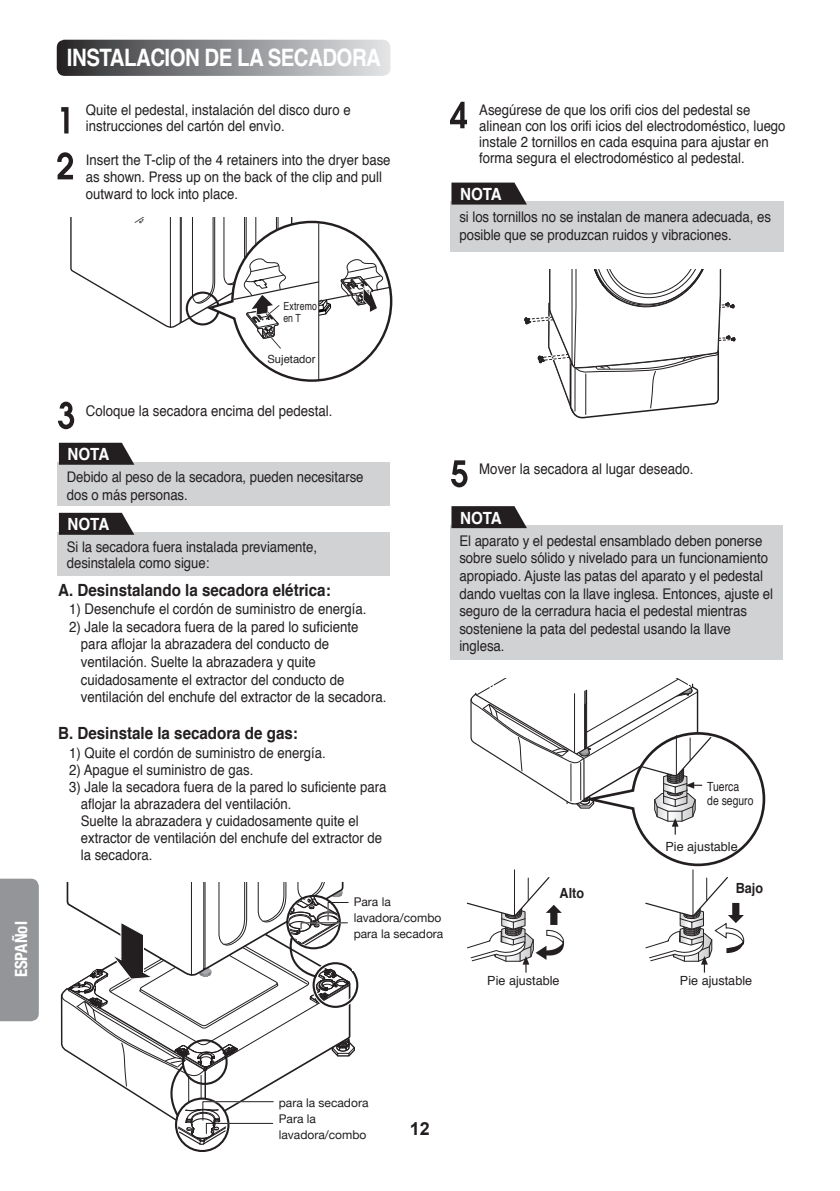
<style>
.page{position:relative;width:840px;height:1191px;background:#fff}
.page>*{position:absolute;margin:0;border:0;box-sizing:border-box;transform-origin:0 0}
.t1{font:600 35.8px/43px "ITC Avant Garde Std";color:#231f20;text-align:justify;scale:.9 1}
.t2{font:700 24px "Helvetica";letter-spacing:-.025em;color:#fff;scale:.85 1}
.t3{font:700 18px "Arial";color:#231f20}
.t4{font:700 16.8px "Helvetica";color:#231f20;scale:.9 1}
.t5{font:700 16.8px "Helvetica";color:#fff;scale:.9 1}
.t6{font:700 condensed 16.8px "Helvetica Neue";color:#fff}
.t7{font:14.6px/17.6px "Helvetica";color:#231f20;scale:.9 1}
.t8{font:700 14px "Helvetica";color:#231f20;scale:.9 1}
.t9{font:12.6px "Helvetica";color:#231f20}
.t10{font:12.6px/14px "Helvetica";color:#231f20;scale:.83 1}
.t11{font:12px/16px "Helvetica Neue";color:#231f20}
.t12{font:11.2px/11.2px "Helvetica";letter-spacing:.02em;color:#231f20;scale:.78 1}
.t13{font:11.2px "Helvetica";color:#231f20}
</style>
<div class="page">
<div style="left:0;top:878px;width:39px;height:143px;background:#939598"></div>
<div style="left:312px;top:962px;width:46px;height:46px;border:2px solid #231f20;border-radius:50%"></div>
<svg style="left:176px;top:1098px;width:52px;height:53px"></svg>
<svg style="left:60px;top:882px;width:295px;height:263px"></svg>
<div style="left:352px;top:894px;width:98px;height:76px;background:#fff"></div>
<div style="left:277px;top:1095px;width:111px;height:51px;background:#fff"></div>
<div style="left:57px;top:462px;width:333px;height:43px;background:#d1d2d4"></div>
<svg style="left:59px;top:443px;width:75px;height:22px;background:#353233"></svg>
<svg style="left:58px;top:401px;width:16px;height:28px"></svg>
<div style="left:57px;top:532px;width:333px;height:43px;background:#d1d2d4"></div>
<svg style="left:59px;top:513px;width:75px;height:22px;background:#353132"></svg>
<svg style="left:57px;top:40px;width:333px;height:36px;background:#88898b"></svg>
<svg style="left:61px;top:107px;width:7px;height:26px"></svg>
<svg style="left:57px;top:152px;width:16px;height:27px"></svg>
<svg style="left:70px;top:217px;width:323px;height:165px"></svg>
<svg style="left:524px;top:270px;width:211px;height:149px"></svg>
<svg style="left:450px;top:102px;width:17px;height:26px"></svg>
<div style="left:450px;top:202px;width:333px;height:50px;background:#d1d2d4"></div>
<svg style="left:451px;top:183px;width:75px;height:21px;background:#343031"></svg>
<hr style="left:514px;top:869px;width:1px;height:46px;background:#231f20">
<svg style="left:470px;top:678px;width:296px;height:189px"></svg>
<hr style="left:692px;top:869px;width:1px;height:46px;background:#231f20">
<svg style="left:466px;top:877px;width:97px;height:95px"></svg>
<svg style="left:645px;top:875px;width:98px;height:97px"></svg>
<svg style="left:451px;top:460px;width:16px;height:27px"></svg>
<div style="left:450px;top:525px;width:332px;height:135px;background:#d1d2d4"></div>
<svg style="left:451px;top:506px;width:75px;height:22px;background:#353132"></svg>
<p class="t6" style="left:7px;top:977px;width:57px;rotate:-90deg">ESPAÑol</p>
<h2 class="t2" style="left:67px;top:38px;width:371px">INSTALACION DE LA SECADORA</h2>
<h1 class="t1" style="left:707px;top:94px;width:23px">4<br>5<br>6<br>7</h1>
<p class="t7" style="left:86px;top:103px;width:295px;line-height:16px">Quite el pedestal, instalación del disco duro e instrucciones del cartón del envìo.</p>
<p class="t7" style="left:479px;top:103px;width:341px;line-height:16px">Asegúrese de que los orifi cios del pedestal se alinean con los orifi icios del electrodoméstico, luego instale 2 tornillos en cada esquina para ajustar en forma segura el electrodoméstico al pedestal.</p>
<h1 class="t1" style="left:314px;top:102px;width:23px">1<br>2</h1>
<p class="t7" style="left:86px;top:152px;width:340px;line-height:17px">Insert the T-clip of the 4 retainers into the dryer base as shown. Press up on the back of the clip and pull outward to lock into place.</p>
<p class="t5" style="left:460px;top:180px;width:48px">NOTA</p>
<p class="t7" style="left:459px;top:208px;width:347px">si los tornillos no se instalan de manera adecuada, es posible que se produzcan ruidos y vibraciones.</p>
<p class="t12" style="left:283px;top:301px;width:45px">Extremo en T</p>
<p class="t13" style="left:267px;top:351px;width:49px">Sujetador</p>
<h1 class="t1" style="left:315px;top:394px;width:23px">3</h1>
<p class="t7" style="left:86px;top:402px;width:275px">Coloque la secadora encima del pedestal.</p>
<h1 class="t1" style="left:314px;top:403px;width:23px">8<br>9</h1>
<p class="t5" style="left:67px;top:441px;width:48px">NOTA</p>
<p class="t7" style="left:67px;top:468px;width:331px">Debido al peso de la secadora, pueden necesitarse dos o más personas.</p>
<p class="t5" style="left:67px;top:511px;width:48px">NOTA</p>
<p class="t7" style="left:67px;top:539px;width:279px;line-height:16px">Si la secadora fuera instalada previamente, desinstalela como sigue:</p>
<h1 class="t1" style="left:315px;top:566px;width:23px">7<br>8<br>9</h1>
<h1 class="t1" style="left:314px;top:575px;width:45px">12</h1>
<p class="t4" style="left:58px;top:576px;width:304px">A. Desinstalando la secadora elétrica:</p>
<p class="t7" style="left:69px;top:600px;width:332px">1) Desenchufe el cordón de suministro de energía.</p>
<p class="t7" style="left:81px;top:618px;width:341px;text-indent:-12px">2) Jale la secadora fuera de la pared lo suficiente para aflojar la abrazadera del conducto de ventilación. Suelte la abrazadera y quite cuidadosamente el extractor del conducto de ventilación del enchufe del extractor de la secadora.</p>
<p class="t4" style="left:58px;top:720px;width:268px">B. Desinstale la secadora de gas:</p>
<p class="t7" style="left:69px;top:744px;width:286px">1) Quite el cordón de suministro de energía.</p>
<p class="t7" style="left:69px;top:761px;width:206px">2) Apague el suministro de gas.</p>
<p class="t7" style="left:81px;top:778px;width:341px;line-height:17px;text-indent:-12px">3) Jale la secadora fuera de la pared lo suficiente para aflojar la abrazadera del ventilación.<br>Suelte la abrazadera y cuidadosamente quite el extractor de ventilación del enchufe del extractor de la secadora.</p>
<h1 class="t1" style="left:315px;top:738px;width:45px">11<br>12</h1>
<p class="t11" style="left:353px;top:894px;width:91px">Para la lavadora/combo para la secadora</p>
<p class="t7" style="left:479px;top:460px;width:239px">Mover la secadora al lugar deseado.</p>
<p class="t5" style="left:460px;top:504px;width:48px">NOTA</p>
<p class="t7" style="left:459px;top:532px;width:350px">El aparato y el pedestal ensamblado deben ponerse sobre suelo sólido y nivelado para un funcionamiento apropiado. Ajuste las patas del aparato y el pedestal dando vueltas con la llave inglesa. Entonces, ajuste el seguro de la cerradura hacia el pedestal mientras sosteniene la pata del pedestal usando la llave inglesa.</p>
<h1 class="t1" style="left:708px;top:539px;width:23px">7<br>8<br>9</h1>
<h1 class="t1" style="left:708px;top:754px;width:45px">12</h1>
<p class="t10" style="left:706px;top:779px;width:57px">Tuerca de seguro</p>
<p class="t9" style="left:665px;top:837px;width:74px">Pie ajustable</p>
<p class="t8" style="left:559px;top:881px;width:29px">Alto</p>
<p class="t8" style="left:735px;top:876px;width:32px">Bajo</p>
<p class="t9" style="left:487px;top:971px;width:74px">Pie ajustable</p>
<p class="t9" style="left:679px;top:971px;width:74px">Pie ajustable</p>
<p class="t11" style="left:278px;top:1095px;width:91px">para la secadora<br>Para la lavadora/combo</p>
<p class="t3" style="left:410px;top:1116px;width:22px">12</p>
</div>
